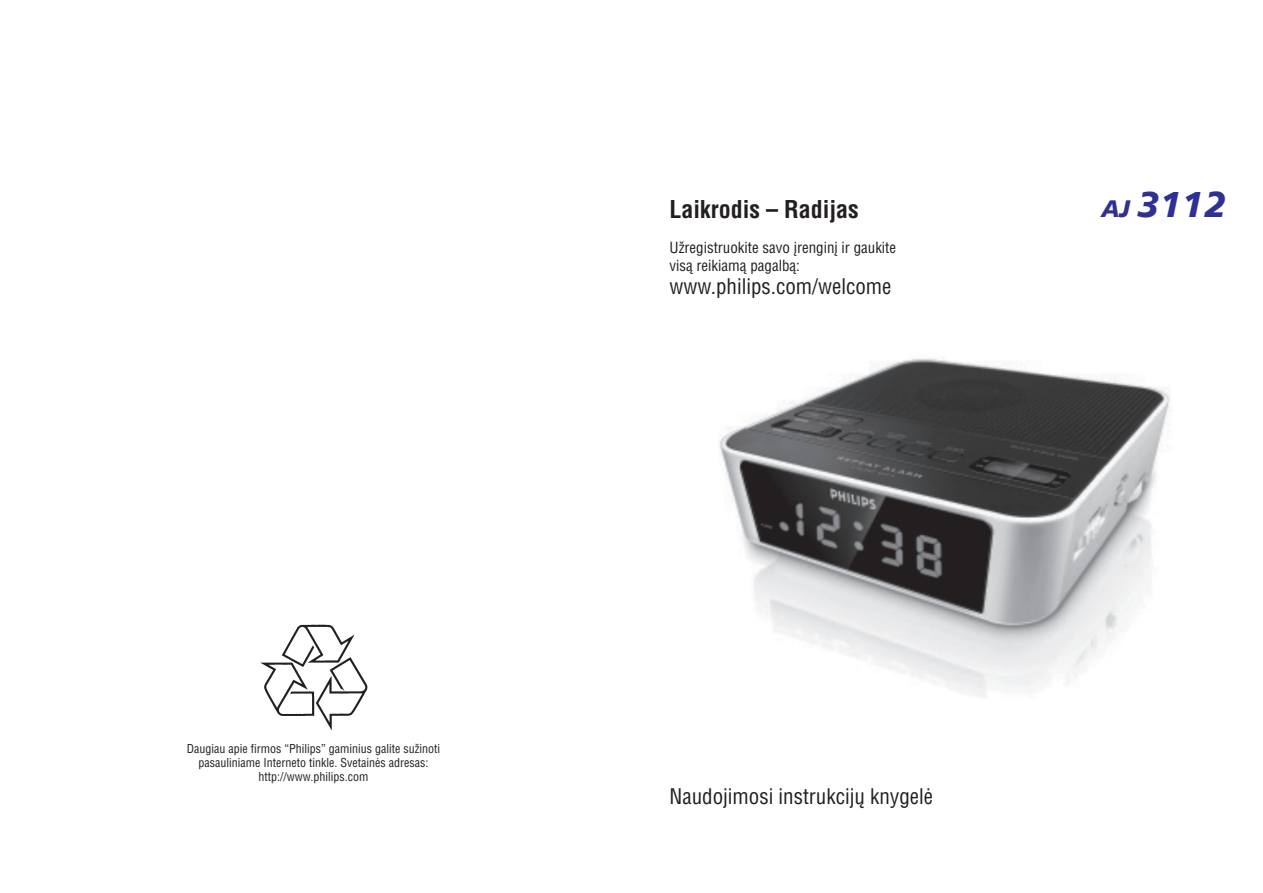
<style>
.page{position:relative;width:1263px;height:893px;background:#fff}
.page>*{position:absolute;margin:0;border:0;box-sizing:border-box;transform-origin:0 0}
.t1{font:italic 36px "Rim Humanist 777 Blk BT";color:#2e3092}
.t2{font:700 24px "Rim Helvetica Condensed";color:#231f20}
.t3{font:21px "Rim Helvetica Condensed";color:#231f20}
.t4{font:15px/17.7px "Rim Helvetica Condensed";color:#231f20}
.t5{font:12px/14.1px "Rim Helvetica Condensed";color:#231f20;text-align:center}
.s1{font-size:24px}
</style>
<div class="page">
<img style="left:260px;top:624px;width:108px;height:107px">
<img style="left:719px;top:358px;width:452px;height:339px">
<p class="t5" style="left:187px;top:742px;width:255px">Daugiau apie firmos “Philips” gaminius galite suþinoti pasauliniame Interneto tinkle. Svetainës adresas: http://www.philips.com</p>
<h2 class="t2" style="left:669px;top:200px;width:191px">Laikrodis – Radijas</h2>
<p class="t4" style="left:669px;top:240px;width:228px">Uþregistruokite savo árenginá ir gaukite visà reikiamà pagalbà:</p>
<h3 class="t3" style="left:669px;top:279px;width:224px">www.philips.com/welcome</h3>
<h1 class="t1" style="left:1102px;top:184px;width:126px"><span class="s1">AJ</span> 3112</h1>
<h3 class="t3" style="left:669px;top:788px;width:265px">Naudojimosi instrukcijø knygelë</h3>
</div>
